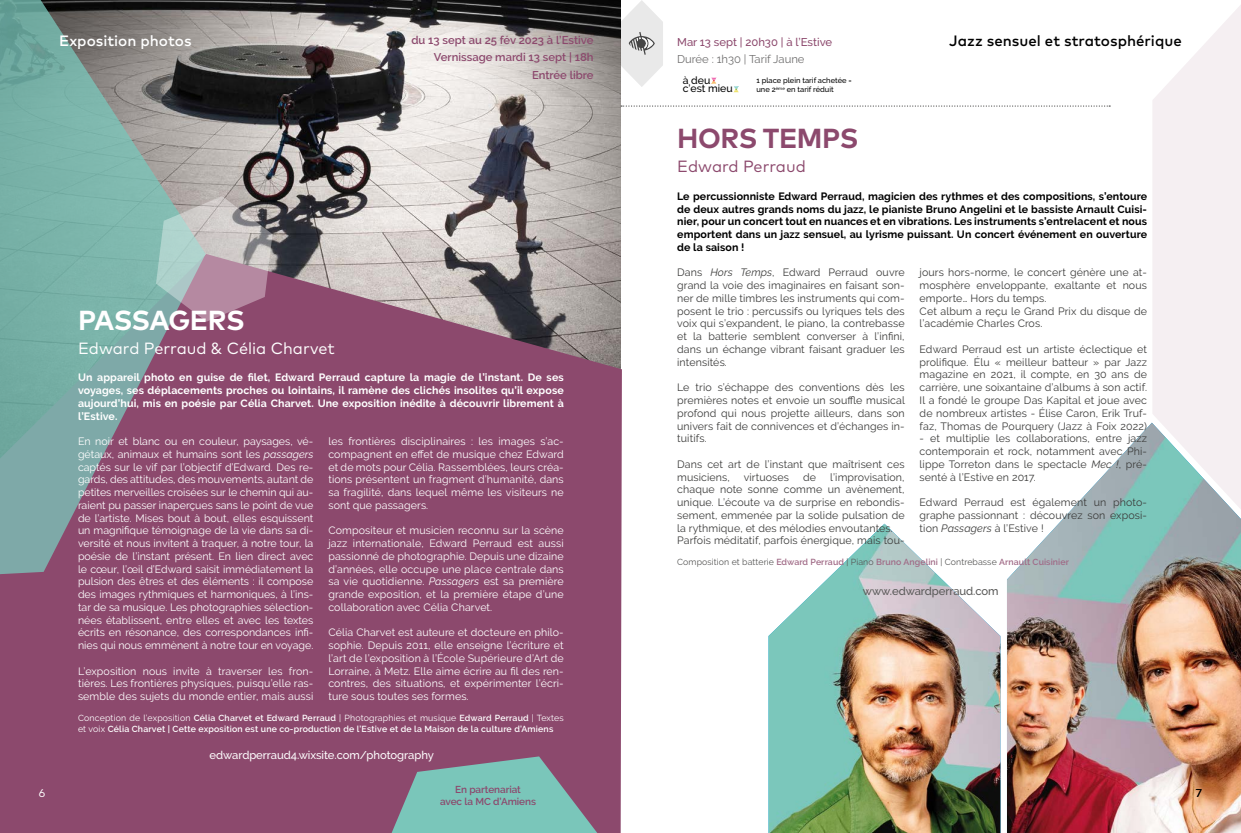
<style>
.page{position:relative;width:1241px;height:833px;background:#fff}
.page>*{position:absolute;margin:0;border:0;box-sizing:border-box;transform-origin:0 0}
.t1{font:700 27.5px "Mark Pro";letter-spacing:-.025em;color:#fff}
.t2{font:700 27.5px "Mark Pro";letter-spacing:-.015em;color:#8c496d}
.t3{font:16.25px "Mark Pro";color:#fff}
.t4{font:16.25px "Mark Pro";color:#8c496d}
.t5{font:500 15px "Mark Pro";color:#000}
.t6{font:500 15px "Mark Pro";color:#fff}
.t7{font:600 11.25px/17px "Raleway";color:#8c496d;text-align:right}
.t8{font:500 11.25px "Raleway";letter-spacing:-.005em;color:#fff}
.t9{font:500 11.25px "Raleway";color:#8c496d}
.t10{font:11.25px "Raleway";color:#706f6f}
.t11{font:500 11.25px "Raleway";letter-spacing:-.005em;color:#575756}
.t12{font:11.25px "Mark Pro";color:#fff}
.t13{font:11.25px "Mark Pro";color:#000}
.t14{font:10.62px/12.8px "Raleway";letter-spacing:.01em;color:#fff;text-align:justify}
.t15{font:10.62px/12.8px "Raleway";letter-spacing:.01em;color:#3c3c3b;text-align:justify}
.t16{font:700 10.62px/12.8px "Raleway";letter-spacing:.01em;color:#000;text-align:justify}
.t17{font:700 10.62px/12.8px "Raleway";letter-spacing:.01em;color:#fff;text-align:justify}
.t18{font:500 10.5px/8.5px "Raleway";color:#000}
.t19{font:600 10px/12px "Raleway";letter-spacing:-.005em;color:#8c496d;text-align:center}
.t20{font:600 8.75px/10.5px "Raleway";letter-spacing:.02em;color:#fff}
.t21{font:600 8.75px "Raleway";letter-spacing:.01em;color:#a06a86}
.t22{font:500 7.5px/9px "Raleway";color:#000}
.s1{font-style:italic}
.s2{font-weight:400}
.s3{font-weight:400;color:#575756}
</style>
<div class="page">
<img style="left:206px;top:0;width:414px;height:254px">
<svg style="left:0;top:254px;width:622px;height:579px;background:#8d5070"></svg>
<img style="left:1007px;top:423px;width:233px;height:410px">
<svg style="left:0;top:0;width:206px;height:590px;background:#7e8c90"></svg>
<img style="left:768px;top:524px;width:232px;height:309px">
<svg style="left:156px;top:196px;width:116px;height:126px;background:#aba2aa"></svg>
<svg style="left:621px;top:105px;width:488px;height:2px"></svg>
<svg style="left:1152px;top:6px;width:88px;height:564px;fill:#f5eff2"></svg>
<svg style="left:391px;top:756px;width:206px;height:77px;background:#7fa2a4"></svg>
<svg style="left:711px;top:78px;width:5px;height:6px"></svg>
<svg style="left:734px;top:86px;width:4px;height:6px"></svg>
<svg style="left:620px;top:0;width:43px;height:87px"></svg>
<p class="t12" style="left:39px;top:784px;width:8px">6</p>
<h3 class="t6" style="left:59px;top:29px;width:134px">Exposition photos</h3>
<h3 class="t5" style="left:949px;top:29px;width:234px">Jazz sensuel et stratosphérique</h3>
<p class="t7" style="left:411px;top:32px;width:183px">du 13 sept au 25 fév 2023 à l’Estive<br>Vernissage mardi 13 sept | 18h<br>Entrée libre</p>
<p class="t9" style="left:677px;top:36px;width:156px">Mar 13 sept | 20h30 | à l’Estive</p>
<p class="t10" style="left:677px;top:53px;width:129px">Durée : 1h30 | Tarif Jaune</p>
<p class="t18" style="left:682px;top:76px;width:51px">à deu c’est mieu</p>
<p class="t22" style="left:756px;top:76px;width:97px">1 place plein tarif achetée = une 2<sup>ème</sup> en tarif réduit</p>
<h1 class="t1" style="left:78px;top:299px;width:168px">PASSAGERS</h1>
<h2 class="t3" style="left:78px;top:336px;width:258px">Edward Perraud &amp; Célia Charvet</h2>
<p class="t17" style="left:78px;top:371px;width:487px">Un appareil photo en guise de filet, Edward Perraud capture la magie de l’instant. De ses voyages, ses déplacements proches ou lointains, il ramène des clichés insolites qu’il expose aujourd’hui, mis en poésie par Célia Charvet. Une exposition inédite à découvrir librement à l’Estive.</p>
<p class="t14" style="left:78px;top:435px;width:237px">En noir et blanc ou en couleur, paysages, vé&shy;gétaux, animaux et humains sont les <span class="s1">passagers </span>captés sur le vif par l’objectif d’Edward. Des re&shy;gards, des attitudes, des mouvements, autant de petites merveilles croisées sur le chemin qui au&shy;raient pu passer inaperçues sans le point de vue de l’artiste. Mises bout à bout, elles esquissent un magnifique témoignage de la vie dans sa di&shy;versité et nous invitent à traquer, à notre tour, la poésie de l’instant présent. En lien direct avec le cœur, l’œil d’Edward saisit immédiatement la pulsion des êtres et des éléments : il compose des images rythmiques et harmoniques, à l’ins&shy;tar de sa musique. Les photographies sélection&shy;nées établissent, entre elles et avec les textes écrits en résonance, des correspondances infi&shy;nies qui nous emmènent à notre tour en voyage.</p>
<p class="t14" style="left:78px;top:664px;width:237px">L’exposition nous invite à traverser les fron&shy;tières. Les frontières physiques, puisqu’elle ras&shy;semble des sujets du monde entier, mais aussi</p>
<p class="t14" style="left:328px;top:435px;width:237px">les frontières disciplinaires : les images s’ac&shy;compagnent en effet de musique chez Edward et de mots pour Célia. Rassemblées, leurs créa&shy;tions présentent un fragment d’humanité, dans sa fragilité, dans lequel même les visiteurs ne sont que passagers.</p>
<p class="t14" style="left:328px;top:524px;width:237px">Compositeur et musicien reconnu sur la scène jazz internationale, Edward Perraud est aussi passionné de photographie. Depuis une dizaine d’années, elle occupe une place centrale dans sa vie quotidienne. <span class="s1">Passagers</span> est sa première grande exposition, et la première étape d’une collaboration avec Célia Charvet.</p>
<p class="t14" style="left:328px;top:626px;width:237px">Célia Charvet est auteure et docteure en philo&shy;sophie. Depuis 2011, elle enseigne l’écriture et l’art de l’exposition à l’École Supérieure d’Art de Lorraine, à Metz. Elle aime écrire au fil des ren&shy;contres, des situations, et expérimenter l’écri&shy;ture sous toutes ses formes.</p>
<p class="t20" style="left:78px;top:713px;width:487px"><span class="s2">Conception de l’exposition</span> Célia Charvet et Edward Perraud <span class="s2">| Photographies et musique</span> Edward Perraud <span class="s2">| Textes et voix</span> Célia Charvet | Cette exposition est une co-production de l’Estive et de la Maison de la culture d’Amiens</p>
<p class="t8" style="left:210px;top:748px;width:226px">edwardperraud4.wixsite.com/photography</p>
<p class="t19" style="left:440px;top:784px;width:97px">En partenariat<br>avec la MC d’Amiens</p>
<h1 class="t2" style="left:677px;top:117px;width:183px">HORS TEMPS</h1>
<h2 class="t4" style="left:677px;top:154px;width:130px">Edward Perraud</h2>
<p class="t16" style="left:677px;top:190px;width:471px">Le percussionniste Edward Perraud, magicien des rythmes et des compositions, s’entoure de deux autres grands noms du jazz, le pianiste Bruno Angelini et le bassiste Arnault Cuisi&shy;nier, pour un concert tout en nuances et en vibrations. Les instruments s’entrelacent et nous emportent dans un jazz sensuel, au lyrisme puissant. Un concert événement en ouverture de la saison !</p>
<p class="t15" style="left:677px;top:266px;width:229px">Dans <span class="s1">Hors Temps</span>, Edward Perraud ouvre grand la voie des imaginaires en faisant son&shy;ner de mille timbres les instruments qui com&shy;posent le trio : percussifs ou lyriques tels des voix qui s’expandent, le piano, la contrebasse et la batterie semblent converser à l’infini, dans un échange vibrant faisant graduer les intensités.</p>
<p class="t15" style="left:677px;top:381px;width:229px">Le trio s’échappe des conventions dès les premières notes et envoie un souffle musical profond qui nous projette ailleurs, dans son univers fait de connivences et d’échanges in&shy;tuitifs.</p>
<p class="t15" style="left:677px;top:457px;width:229px">Dans cet art de l’instant que maîtrisent ces musiciens,</p>
<p class="t15" style="left:919px;top:266px;width:229px;text-align:left">jours hors-norme, le concert génère une at&shy;mosphère enveloppante, exaltante et nous emporte… Hors du temps.<br>Cet album a reçu le Grand Prix du disque de l’académie Charles Cros.</p>
<p class="t15" style="left:919px;top:343px;width:229px">Edward Perraud est un artiste éclectique et prolifique. Élu « meilleur batteur » par Jazz magazine en 2021, il compte, en 30 ans de carrière, une soixantaine d’albums à son actif.<br>Il a fondé le groupe Das Kapital et joue avec de nombreux artistes - Élise Caron, Erik Truf&shy;faz, Thomas de Pourquery (Jazz à Foix 2022)</p>
<p class="t15" style="left:919px;top:432px;width:229px">- et multiplie les collaborations, entre jazz contemporain et rock, notamment avec Phi&shy;lippe Torreton dans le spectacle <span class="s1">Mec !</span>, pré&shy;senté à l’Estive en 2017.</p>
<p class="t15" style="left:919px;top:496px;width:229px">Edward Perraud est également un photo&shy;graphe passionnant : découvrez son exposi&shy;tion <span class="s1">Passagers</span> à l’Estive !</p>
<p class="t21" style="left:677px;top:557px;width:393px"><span class="s3">Composition et batterie</span> Edward Perraud <span class="s3">| Piano</span> Bruno Angelini <span class="s3">| Contrebasse</span> Arnault Cuisinier</p>
<p class="t11" style="left:862px;top:584px;width:137px">www.edwardperraud.com</p>
<p class="t15" style="left:677px;top:470px;width:229px;text-align:left;text-indent:153px">l’improvisation, chaque note sonne comme un avènement, unique. L’écoute va de surprise en rebondis&shy;sement, emmenée par la solide pulsation de la rythmique, et des mélodies envoutantes.<br>Parfois méditatif, parfois énergique, mais tou-</p>
<p class="t15" style="left:743px;top:470px;width:47px">virtuoses</p>
<p class="t15" style="left:803px;top:470px;width:14px">de</p>
<p class="t13" style="left:1195px;top:784px;width:8px">7</p>
</div>
